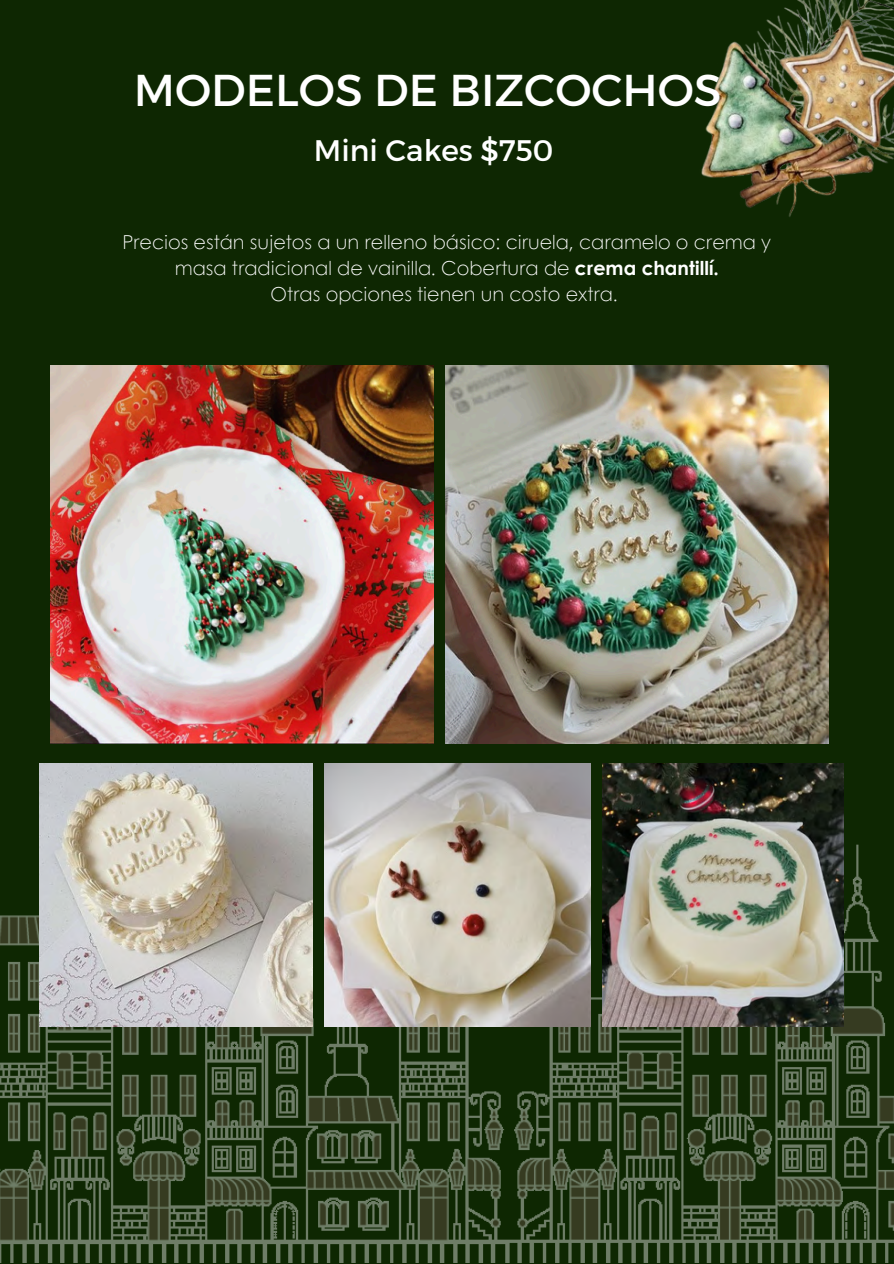
<style>
.page{position:relative;width:894px;height:1264px;background:#fff}
.page>*{position:absolute;margin:0;border:0;box-sizing:border-box;transform-origin:0 0}
.t1{font:44.55px "Montserrat";color:#fff}
.t2{font:29.7px "Montserrat";color:#fff}
.t3{font:300 19.2px/25.8px "Century Gothic";color:#fff;text-align:center}
.s1{font-weight:700}
</style>
<div class="page">
<div style="left:0;top:0;width:893px;height:1263px;background:#0e2702"></div>
<img style="left:50px;top:365px;width:383px;height:378px">
<img style="left:445px;top:365px;width:382px;height:378px">
<img style="left:0;top:763px;width:893px;height:499px">
<img style="left:325px;top:764px;width:265px;height:262px">
<img style="left:40px;top:764px;width:272px;height:262px">
<img style="left:701px;top:0;width:192px;height:217px">
<img style="left:602px;top:764px;width:241px;height:262px">
<p class="t1" style="left:134px;top:61px;width:589px">MODELOS DE BIZCOCHOS</p>
<p class="t2" style="left:314px;top:131px;width:241px">Mini Cakes $750</p>
<h1 class="t3" style="left:122px;top:228px;width:649px">Precios están sujetos a un relleno básico: ciruela, caramelo o crema y masa tradicional de vainilla. Cobertura de <span class="s1">crema chantillí.</span></h1>
<h2 class="t3" style="left:270px;top:280px;width:348px">Otras opciones tienen un costo extra.</h2>
</div>
